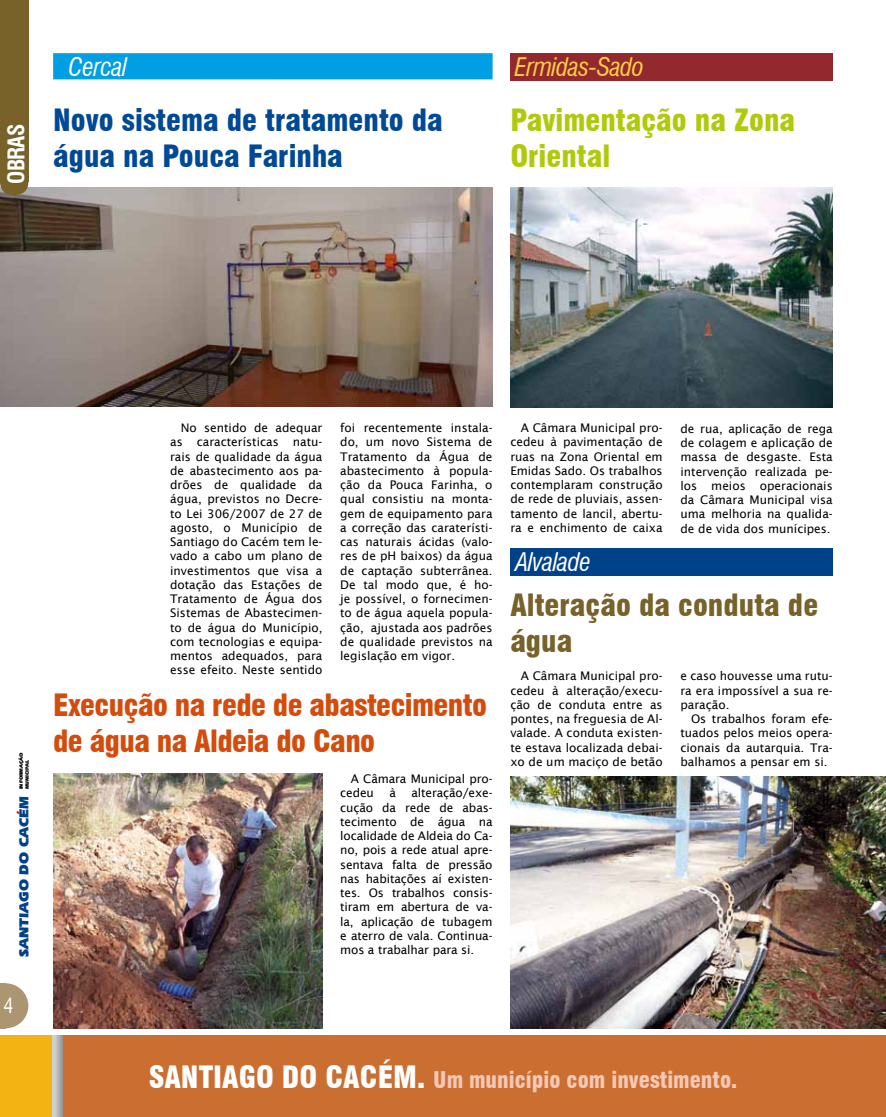
<style>
.page{position:relative;width:886px;height:1117px;background:#fff}
.page>*{position:absolute;margin:0;border:0;box-sizing:border-box;transform-origin:0 0}
.t1{font:900 condensed 30px/36px "Swiss 721 BT";letter-spacing:-.02em;color:#d54b0b}
.t2{font:900 condensed 30px/36px "Swiss 721 BT";color:#004996}
.t3{font:900 condensed 30px/36px "Swiss 721 BT";color:#afca0b}
.t4{font:900 condensed 30px/36px "Swiss 721 BT";color:#78622a}
.t5{font:italic condensed 25px "Swiss 721 BT";letter-spacing:-.02em;color:#fff}
.t6{font:italic condensed 25px "Swiss 721 BT";letter-spacing:-.02em;color:#fecf44}
.t7{font:900 condensed 22.5px "Swiss 721 BT";color:#f3c8b5}
.t8{font:700 condensed 22.5px "Swiss 721 BT";letter-spacing:-.03em;color:#fff}
.t9{font:condensed 20px "Swiss 721 BT";color:#fff}
.t10{font:900 13.75px "Eras IT Cby BT";color:#004289}
.t11{font:11.88px/14.2px "Lucida Sans";color:#000;text-align:justify}
.t12{font:900 5px/6px "Eras IT Cby BT";color:#000}
.s1{font-size:30px;color:#fff}
</style>
<div class="page">
<svg style="left:5px;top:983px;width:23px;height:45px"></svg>
<div style="left:0;top:983px;width:5px;height:45px;background:#ab9671"></div>
<div style="left:0;top:1035px;width:64px;height:81px;background:#f3b312"></div>
<svg style="left:52px;top:1035px;width:12px;height:81px"></svg>
<div style="left:64px;top:1035px;width:822px;height:81px;background:#cb6e32"></div>
<img style="left:0;top:188px;width:493px;height:218px">
<div style="left:0;top:0;width:29px;height:182px;background:#78622a"></div>
<svg style="left:0;top:182px;width:28px;height:13px"></svg>
<div style="left:53px;top:53px;width:440px;height:26px;background:#009fe3"></div>
<div style="left:510px;top:547px;width:323px;height:28px;background:#004289"></div>
<div style="left:510px;top:53px;width:323px;height:28px;background:#94282f"></div>
<img style="left:53px;top:773px;width:270px;height:255px">
<img style="left:510px;top:188px;width:323px;height:219px">
<img style="left:510px;top:776px;width:376px;height:252px">
<h3 class="t8" style="left:3px;top:184px;width:62px;rotate:-90deg">OBRAS</h3>
<h2 class="t5" style="left:69px;top:52px;width:60px">Cercal</h2>
<h1 class="t2" style="left:53px;top:102px;width:391px">Novo sistema de tratamento da água na Pouca Farinha</h1>
<h2 class="t6" style="left:515px;top:52px;width:131px">Ermidas-Sado</h2>
<h1 class="t3" style="left:510px;top:102px;width:286px">Pavimentação na Zona<br>Oriental</h1>
<p class="t12" style="left:18px;top:789px;width:39px;rotate:-90deg">INFORMAÇÃO<br>MUNICIPAL</p>
<p class="t10" style="left:15px;top:957px;width:163px;rotate:-90deg">SANTIAGO DO CACEM</p>
<h3 class="t9" style="left:4px;top:993px;width:11px">4</h3>
<p class="t11" style="left:170px;top:420px;width:154px;text-indent:11px">No sentido de adequar as características natu&shy;rais de qualidade da água de abastecimento aos pa&shy;drões de qualidade da água, previstos no Decre&shy;to Lei 306/2007 de 27 de agosto, o Município de Santiago do Cacém tem le&shy;vado a cabo um plano de investimentos que visa a dotação das Estações de Tratamento de Água dos Sistemas de Abastecimen&shy;to de água do Município, com tecnologias e equipa&shy;mentos adequados, para esse efeito. Neste sentido</p>
<p class="t11" style="left:340px;top:420px;width:154px">foi recentemente instala&shy;do, um novo Sistema de Tratamento da Água de abastecimento à popula&shy;ção da Pouca Farinha, o qual consistiu na monta&shy;gem de equipamento para a correção das caraterísti&shy;cas naturais ácidas (valo&shy;res de pH baixos) da água de captação subterrânea.<br>De tal modo que, é ho&shy;je possível, o fornecimen&shy;to de água aquela popula&shy;ção, ajustada aos padrões de qualidade previstos na legislação em vigor.</p>
<h1 class="t1" style="left:53px;top:687px;width:435px">Execução na rede de abastecimento de água na Aldeia do Cano</h1>
<p class="t11" style="left:340px;top:771px;width:154px;text-indent:11px">A Câmara Municipal pro&shy;cedeu</p>
<p class="t11" style="left:340px;top:785px;width:154px;text-indent:71px">alteração/exe&shy;cução da rede de abas&shy;tecimento de água na localidade de Aldeia do Ca&shy;no, pois a rede atual apre&shy;sentava falta de pressão nas habitações aí existen&shy;tes. Os trabalhos consis&shy;tiram em abertura de va&shy;la, aplicação de tubagem e aterro de vala. Continua&shy;mos a trabalhar para si.</p>
<p class="t11" style="left:389px;top:785px;width:8px">à</p>
<p class="t11" style="left:510px;top:420px;width:154px;text-indent:11px">A Câmara Municipal pro&shy;cedeu à pavimentação de ruas na Zona Oriental em Emidas Sado. Os trabalhos contemplaram construção de rede de pluviais, assen&shy;tamento de lancil, abertu&shy;ra e enchimento de caixa</p>
<p class="t11" style="left:680px;top:421px;width:154px">de rua, aplicação de rega de colagem e aplicação de massa de desgaste. Esta intervenção realizada pe&shy;los meios operacionais da Câmara Municipal visa uma melhoria na qualida&shy;de de vida dos munícipes.</p>
<h2 class="t5" style="left:515px;top:546px;width:77px">Alvalade</h2>
<h1 class="t4" style="left:510px;top:586px;width:309px">Alteração da conduta de água</h1>
<p class="t11" style="left:510px;top:668px;width:154px;text-indent:11px">A Câmara Municipal pro&shy;cedeu à alteração/execu&shy;ção de conduta entre as pontes, na freguesia de Al&shy;valade. A conduta existen&shy;te estava localizada debai&shy;xo de um maciço de betão</p>
<p class="t11" style="left:680px;top:668px;width:154px">e caso houvesse uma rutu&shy;ra era impossível a sua re&shy;paração.</p>
<p class="t11" style="left:680px;top:711px;width:154px;text-indent:11px">Os trabalhos foram efe&shy;tuados pelos meios opera&shy;cionais da autarquia. Tra&shy;balhamos a pensar em si.</p>
<h3 class="t7" style="left:149px;top:1065px;width:590px"><span class="s1">SANTIAGO DO CACÉM.</span> Um município com investimento.</h3>
</div>
